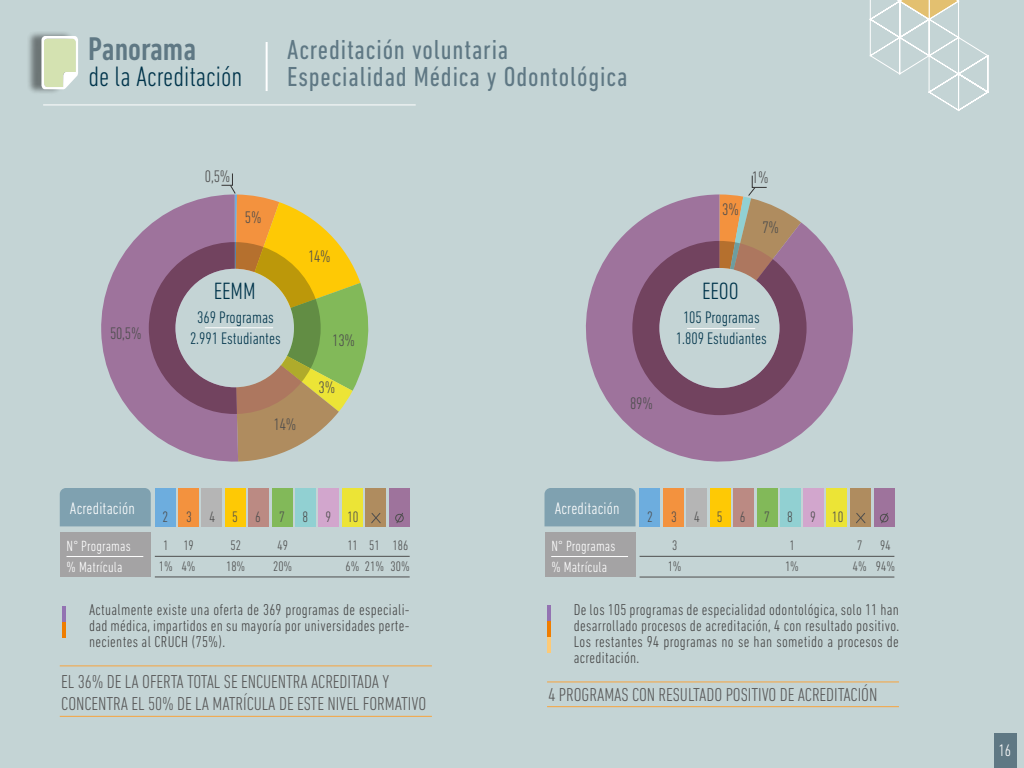
<style>
.page{position:relative;width:1024px;height:768px;background:#c4d4d5}
.page>*{position:absolute;margin:0;border:0;box-sizing:border-box;transform-origin:0 0}
.t1{font:500 condensed 33.4px "DIN Next LT Pro";color:#5f7884}
.t2{font:300 condensed 28.6px "DIN Next LT Pro";color:#00344b}
.t3{font:condensed 28px/27px "DIN Next LT Pro";letter-spacing:.03em;color:#5f7884}
.t4{font:300 condensed 24px "DIN Next LT Pro";color:#00344b}
.t5{font:300 condensed 19px/22px "DIN Next LT Pro";letter-spacing:-.005em;color:#595959}
.t6{font:300 condensed 17px/21px "DIN Next LT Pro";color:#00344b;text-align:center}
.t7{font:300 condensed 17px "DIN Next LT Pro";letter-spacing:-.01em;color:#4d4d4d}
.t8{font:300 condensed 17px "DIN Next LT Pro";letter-spacing:.01em;color:#fff}
.t9{font:300 condensed 16px/16px "DIN Next LT Pro";letter-spacing:.02em;color:#454545;text-align:justify}
.t10{font:300 condensed 15.4px "DIN Next LT Pro";letter-spacing:1.13em;color:#4d4d4d}
.t11{font:300 condensed 15px/21.3px "DIN Next LT Pro";letter-spacing:.01em;color:#fff}
.t12{font:300 condensed 14px/21.3px "DIN Next LT Pro";letter-spacing:.01em;color:#4d4d4d;text-align:center}
</style>
<div class="page">
<svg style="left:569px;top:194px;width:301px;height:285px;background:#b4acbd"></svg>
<div style="left:60px;top:533px;width:91px;height:44px;background:#a4a3a4"></div>
<div style="left:60px;top:488px;width:91px;height:38px;background:#7fa1b0"></div>
<hr style="left:155px;top:556px;width:255px;height:1px;background:#4f4f4f">
<hr style="left:66px;top:556px;width:77px;height:1px;background:#fff">
<div style="left:155px;top:488px;width:20px;height:38px;background:#6dadde"></div>
<div style="left:178px;top:488px;width:21px;height:38px;background:#f3923e"></div>
<div style="left:202px;top:488px;width:20px;height:38px;background:#b5b5b5"></div>
<div style="left:225px;top:488px;width:21px;height:38px;background:#fec905"></div>
<div style="left:249px;top:488px;width:20px;height:38px;background:#bb8a83"></div>
<div style="left:272px;top:488px;width:21px;height:38px;background:#82b959"></div>
<div style="left:296px;top:488px;width:20px;height:38px;background:#91d0d2"></div>
<div style="left:319px;top:488px;width:20px;height:38px;background:#d2a6cd"></div>
<div style="left:342px;top:488px;width:20px;height:38px;background:#ece436"></div>
<div style="left:365px;top:488px;width:21px;height:38px;background:#af8c5f"></div>
<div style="left:389px;top:488px;width:21px;height:38px;background:#9e739c"></div>
<svg style="left:371px;top:513px;width:10px;height:11px"></svg>
<div style="left:395px;top:514px;width:9px;height:8px;border:1px solid #4d4d4d;border-radius:50%"></div>
<svg style="left:396px;top:513px;width:8px;height:10px"></svg>
<div style="left:545px;top:533px;width:91px;height:44px;background:#a4a3a4"></div>
<div style="left:545px;top:488px;width:91px;height:38px;background:#7fa1b0"></div>
<hr style="left:640px;top:556px;width:254px;height:1px;background:#4f4f4f">
<hr style="left:551px;top:556px;width:77px;height:1px;background:#fff">
<div style="left:640px;top:488px;width:20px;height:38px;background:#6dadde"></div>
<div style="left:663px;top:488px;width:21px;height:38px;background:#f3923e"></div>
<div style="left:686px;top:488px;width:21px;height:38px;background:#b5b5b5"></div>
<div style="left:710px;top:488px;width:20px;height:38px;background:#fec905"></div>
<div style="left:733px;top:488px;width:21px;height:38px;background:#bb8a83"></div>
<div style="left:757px;top:488px;width:20px;height:38px;background:#82b959"></div>
<div style="left:780px;top:488px;width:21px;height:38px;background:#91d0d2"></div>
<div style="left:803px;top:488px;width:21px;height:38px;background:#d2a6cd"></div>
<div style="left:827px;top:488px;width:20px;height:38px;background:#ece436"></div>
<div style="left:850px;top:488px;width:20px;height:38px;background:#af8c5f"></div>
<div style="left:874px;top:488px;width:20px;height:38px;background:#9e739c"></div>
<svg style="left:856px;top:513px;width:10px;height:11px"></svg>
<svg style="left:880px;top:513px;width:9px;height:11px"></svg>
<svg style="left:99px;top:194px;width:139px;height:269px;background:#b0a3b8"></svg>
<hr style="left:43px;top:105px;width:373px;height:1px;background:#fff">
<svg style="left:870px;top:0;width:118px;height:110px;background:#cbd7d5"></svg>
<hr style="left:266px;top:42px;width:2px;height:49px;background:#fff">
<div style="left:994px;top:733px;width:23px;height:35px;background:#5f7884"></div>
<hr style="left:62px;top:606px;width:4px;height:16px;background:#9373b2">
<hr style="left:62px;top:622px;width:4px;height:15px;background:#ef7d00">
<hr style="left:547px;top:605px;width:3px;height:16px;background:#9373b2">
<hr style="left:547px;top:621px;width:3px;height:16px;background:#ef7d00">
<hr style="left:547px;top:637px;width:3px;height:16px;background:#fdca77">
<hr style="left:155px;top:577px;width:255px;height:1px;background:#4f4f4f">
<div style="left:26px;top:31px;width:47px;height:64px;background:#000;opacity:.45"></div>
<svg style="left:41px;top:36px;width:37px;height:53px"></svg>
<hr style="left:640px;top:577px;width:254px;height:1px;background:#4f4f4f">
<hr style="left:60px;top:665px;width:372px;height:1px;background:#f7a43e">
<hr style="left:60px;top:716px;width:372px;height:1px;background:#f7a43e">
<hr style="left:547px;top:681px;width:352px;height:1px;background:#f7a43e">
<hr style="left:547px;top:706px;width:352px;height:1px;background:#f7a43e">
<svg style="left:149px;top:173px;width:224px;height:289px;background:#b2a58b"></svg>
<svg style="left:632px;top:175px;width:175px;height:240px;background:#a48f9b"></svg>
<h1 class="t1" style="left:88px;top:30px;width:109px">Panorama</h1>
<h2 class="t2" style="left:88px;top:60px;width:155px">de la Acreditación</h2>
<h3 class="t3" style="left:287px;top:36px;width:342px">Acreditación voluntaria<br>Especialidad Médica y Odontológica</h3>
<p class="t7" style="left:205px;top:167px;width:27px">0,5%</p>
<p class="t7" style="left:245px;top:208px;width:18px">5%</p>
<p class="t7" style="left:308px;top:247px;width:24px">14%</p>
<p class="t7" style="left:722px;top:200px;width:18px">3%</p>
<p class="t7" style="left:752px;top:168px;width:18px">1%</p>
<p class="t7" style="left:762px;top:218px;width:18px">7%</p>
<p class="t7" style="left:110px;top:323px;width:33px">50,5%</p>
<h3 class="t4" style="left:214px;top:278px;width:43px">EEMM</h3>
<h3 class="t4" style="left:702px;top:278px;width:38px">EEOO</h3>
<p class="t6" style="left:676px;top:306px;width:92px">105 Programas<br>1.809 Estudiantes</p>
<p class="t6" style="left:190px;top:306px;width:92px">369 Programas<br>2.991 Estudiantes</p>
<p class="t7" style="left:332px;top:330px;width:24px">13%</p>
<p class="t7" style="left:274px;top:414px;width:24px">14%</p>
<p class="t7" style="left:319px;top:378px;width:18px">3%</p>
<p class="t7" style="left:630px;top:393px;width:24px">89%</p>
<p class="t8" style="left:70px;top:499px;width:66px">Acreditación</p>
<p class="t11" style="left:67px;top:535px;width:66px">N° Programas % Matrícula</p>
<p class="t10" style="left:162px;top:509px;width:198px">2345678910</p>
<p class="t8" style="left:555px;top:499px;width:66px">Acreditación</p>
<p class="t10" style="left:647px;top:509px;width:198px">2345678910</p>
<p class="t12" style="left:159px;top:535px;width:16px">1<br>1%</p>
<p class="t12" style="left:182px;top:535px;width:15px;text-align:left">19<br>4%</p>
<p class="t12" style="left:226px;top:535px;width:20px">52<br>18%</p>
<p class="t12" style="left:273px;top:535px;width:20px">49<br>20%</p>
<p class="t12" style="left:346px;top:535px;width:40px;text-align:left">11<br>6% 21%</p>
<p class="t12" style="left:369px;top:535px;width:12px">51</p>
<p class="t12" style="left:391px;top:535px;width:21px;text-align:left">186<br>30%</p>
<p class="t12" style="left:668px;top:535px;width:15px">3<br>1%</p>
<p class="t12" style="left:785px;top:535px;width:15px">1<br>1%</p>
<p class="t12" style="left:853px;top:535px;width:16px">7<br>4%</p>
<p class="t12" style="left:876px;top:535px;width:21px">94<br>94%</p>
<p class="t11" style="left:551px;top:535px;width:66px">N° Programas % Matrícula</p>
<p class="t9" style="left:89px;top:602px;width:322px">Actualmente existe una oferta de 369 programas de especiali&shy;dad médica, impartidos en su mayoría por universidades perte&shy;necientes al CRUCH (75%).</p>
<p class="t9" style="left:574px;top:602px;width:327px">De los 105 programas de especialidad odontológica, solo 11 han desarrollado procesos de acreditación, 4 con resultado positivo.<br>Los restantes 94 programas no se han sometido a procesos de acreditación.</p>
<p class="t5" style="left:61px;top:670px;width:366px">EL 36% DE LA OFERTA TOTAL SE ENCUENTRA ACREDITADA Y<br>CONCENTRA EL 50% DE LA MATRÍCULA DE ESTE NIVEL FORMATIVO</p>
<p class="t5" style="left:549px;top:684px;width:330px">4 PROGRAMAS CON RESULTADO POSITIVO DE ACREDITACIÓN</p>
<p class="t8" style="left:998px;top:740px;width:14px">16</p>
</div>
